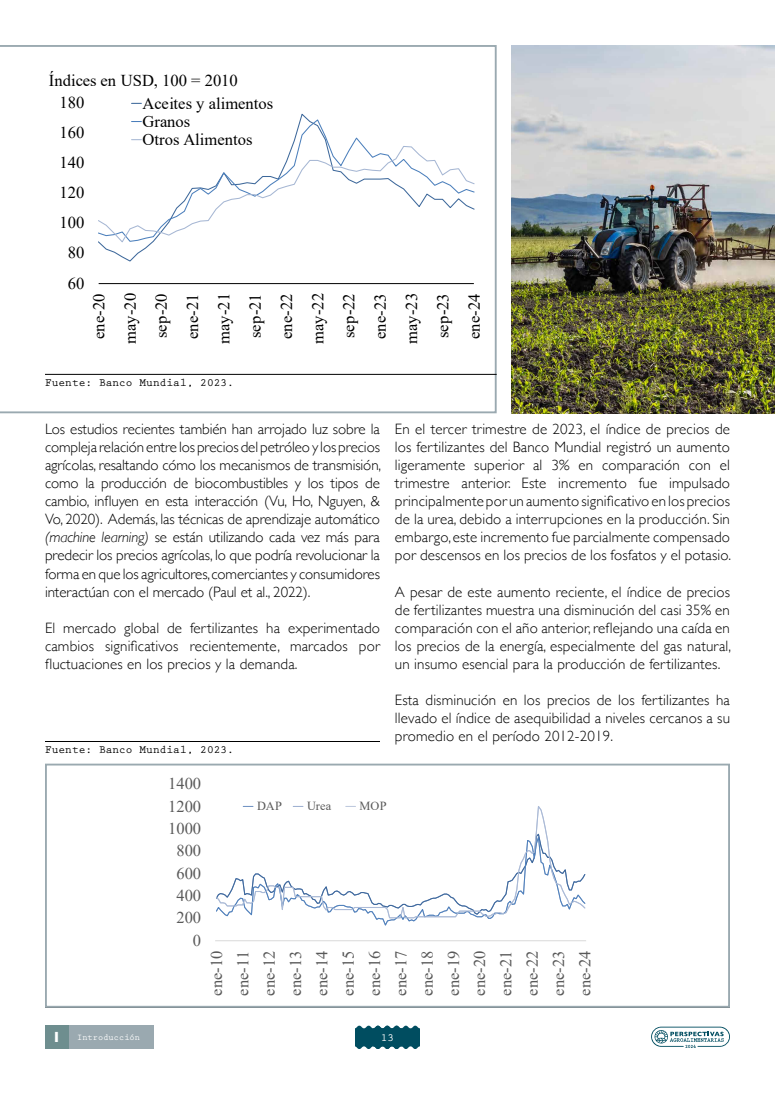
<style>
.page{position:relative;width:775px;height:1097px;background:#fff}
.page>*{position:absolute;margin:0;border:0;box-sizing:border-box;transform-origin:0 0}
.t1{font:16.56px/31.2px "Times New Roman";color:#000;text-align:center}
.t2{font:16.5px/26.3px "Times New Roman";color:#595959;text-align:justify}
.t3{font:300 15px/18px "Gill Sans";letter-spacing:.01em;color:#000;text-align:justify}
.t4{font:12.38px "Times New Roman";color:#595959}
.t5{font:700 11.25px "Prestige Elite Std";color:#000}
.t6{font:700 11.25px "Prestige Elite Std";color:#fff}
.t7{font:700 8.75px "Prestige Elite Std";color:#fff}
.s1{font-style:italic}
.s2{font-family:"Gill Sans";font-size:15px}
</style>
<div class="page">
<hr style="left:215px;top:940px;width:371px;height:1px;background:#d9d9d9">
<svg style="left:216px;top:806px;width:370px;height:113px"></svg>
<svg style="left:355px;top:1025px;width:65px;height:23px"></svg>
<svg style="left:0;top:45px;width:497px;height:368px"></svg>
<div style="left:45px;top:763px;width:685px;height:244px;border:2px solid #9aa9b0"></div>
<svg style="left:651px;top:1026px;width:79px;height:21px"></svg>
<div style="left:68px;top:1025px;width:86px;height:23px;background:#9aa9b0"></div>
<div style="left:45px;top:1025px;width:23px;height:23px;background:#6e8e8f"></div>
<hr style="left:45px;top:374px;width:452px;height:1px;background:#000">
<hr style="left:45px;top:741px;width:335px;height:1px;background:#000">
<img style="left:512px;top:45px;width:263px;height:368px">
<p class="t1" style="left:49px;top:65px;width:191px">Índices en USD, 100 = 2010</p>
<p class="t1" style="left:60px;top:86px;width:26px">180</p>
<p class="t1" style="left:60px;top:116px;width:26px">160</p>
<p class="t1" style="left:60px;top:146px;width:26px">140</p>
<p class="t1" style="left:60px;top:176px;width:26px">120</p>
<p class="t1" style="left:60px;top:207px;width:26px">100</p>
<p class="t1" style="left:68px;top:237px;width:18px">80</p>
<p class="t1" style="left:68px;top:267px;width:18px">60</p>
<p class="t1" style="left:142px;top:93px;width:132px;line-height:18.1px;text-align:left">Aceites y alimentos<br>Granos<br>Otros Alimentos</p>
<p class="t1" style="left:83px;top:344px;width:52px;rotate:-90deg">ene-20 may-20 sep-20 ene-21 may-21 sep-21 ene-22 may-22 sep-22 ene-23 may-23 sep-23 ene-24</p>
<p class="t5" style="left:45px;top:376px;width:191px">Fuente: Banco Mundial, 2023.</p>
<p class="t3" style="left:45px;top:420px;width:338px">Los estudios recientes también han arrojado luz sobre la compleja relación entre los precios del petróleo y los precios agrícolas, resaltando cómo los mecanismos de transmisión, como la producción de biocombustibles y los tipos de cambio, influyen en esta interacción (Vu, Ho, Nguyen, &amp; Vo, 2020). Además, las técnicas de aprendizaje automático <span class="s1">(machine learning)</span> se están utilizando cada vez más para predecir los precios agrícolas, lo que podría revolucionar la forma en que los agricultores, comerciantes y consumidores interactúan con el mercado (Paul et al., 2022).</p>
<p class="t3" style="left:45px;top:618px;width:337px">El mercado global de fertilizantes ha experimentado cambios significativos recientemente, marcados por fluctuaciones en los precios y la demanda.</p>
<p class="t5" style="left:45px;top:743px;width:191px">Fuente: Banco Mundial, 2023.</p>
<p class="t3" style="left:395px;top:420px;width:338px">En el tercer trimestre de 2023, el índice de precios de los fertilizantes del Banco Mundial registró un aumento ligeramente superior al 3% en comparación con el trimestre anterior. Este incremento fue impulsado principalmente por un aumento significativo en los precios de la urea, debido a interrupciones en la producción. Sin embargo, este incremento fue parcialmente compensado por descensos en los precios de los fosfatos y el potasio.</p>
<p class="t3" style="left:395px;top:582px;width:338px">A pesar de este aumento reciente, el índice de precios de fertilizantes muestra una disminución del casi 35% en comparación con el año anterior, reflejando una caída en los precios de la energía, especialmente del gas natural, un insumo esencial para la producción de fertilizantes.</p>
<p class="t3" style="left:395px;top:690px;width:337px">Esta disminución en los precios de los fertilizantes ha llevado el índice de asequibilidad a niveles cercanos a su promedio en el período 2012-2019.</p>
<p class="t2" style="left:168px;top:770px;width:34px">1400</p>
<p class="t2" style="left:168px;top:792px;width:34px">1200</p>
<p class="t2" style="left:168px;top:814px;width:34px">1000</p>
<p class="t2" style="left:177px;top:837px;width:26px">800</p>
<p class="t2" style="left:177px;top:859px;width:26px">600</p>
<p class="t2" style="left:177px;top:881px;width:26px">400</p>
<p class="t2" style="left:177px;top:904px;width:26px">200</p>
<p class="t2" style="left:193px;top:926px;width:10px">0</p>
<p class="t4" style="left:257px;top:796px;width:26px">DAP</p>
<p class="t4" style="left:307px;top:796px;width:26px">Urea</p>
<p class="t4" style="left:360px;top:796px;width:28px">MOP</p>
<p class="t2" style="left:203px;top:995px;width:46px;rotate:-90deg">ene-10 ene-11 ene-12 ene-13 ene-14 ene-15 ene-16 ene-17 ene-18 ene-19 ene-20 ene-21 ene-22 ene-23 ene-24</p>
<p class="t7" style="left:52px;top:1031px;width:89px"><span class="s2">1</span> Introducción</p>
<p class="t6" style="left:381px;top:1031px;width:15px">13</p>
</div>
